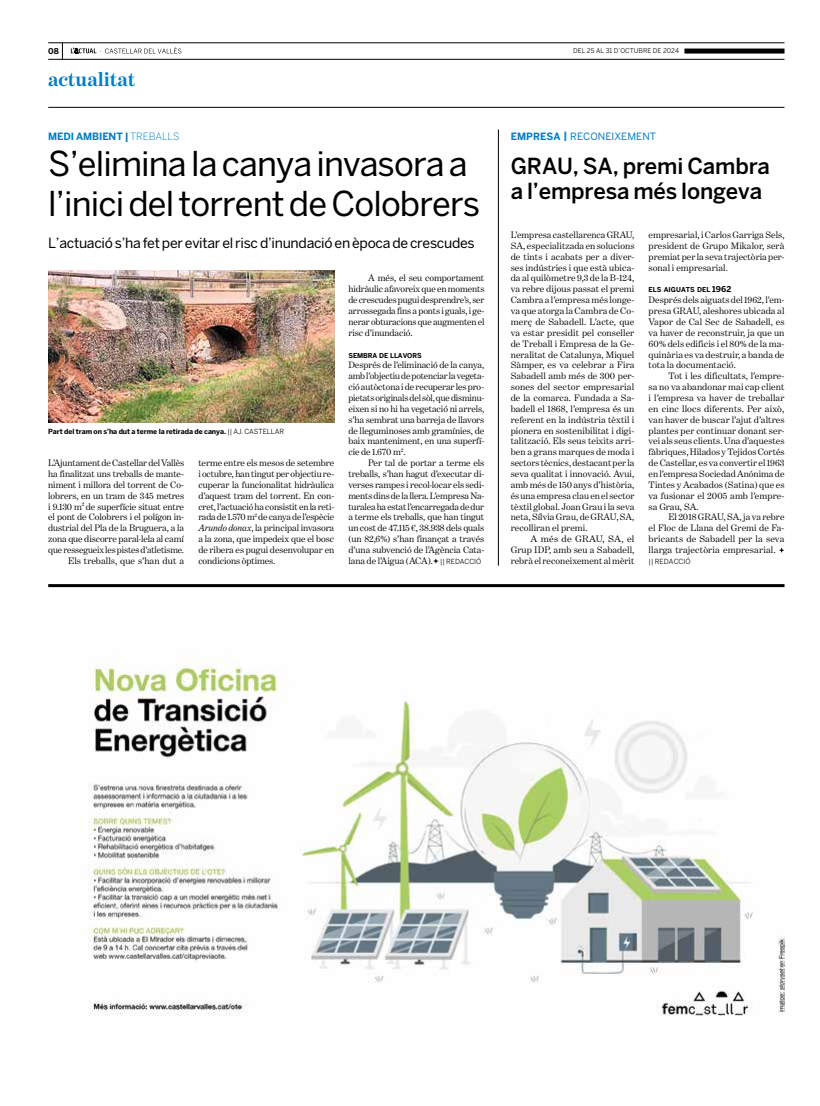
<style>
.page{position:relative;width:820px;height:1106px;background:#fff}
.page>*{position:absolute;margin:0;border:0;box-sizing:border-box;transform-origin:0 0}
.t1{font:34px/40px "Benton Sans";letter-spacing:-.025em;color:#000}
.t2{font:500 22px/25px "Benton Sans";letter-spacing:-.01em;color:#000}
.t3{font:700 20px "Benton Modern One";letter-spacing:-.005em;color:#007dc1}
.t4{font:14px "Benton Sans";letter-spacing:-.02em;color:#000}
.t5{font:10px "Benton Sans";letter-spacing:.005em;color:#007dc1}
.t6{font:700 10px "Benton Sans";letter-spacing:-.01em;color:#007dc1}
.t7{font:9.5px/10.9px "Benton Modern One";letter-spacing:-.005em;color:#000;text-align:justify}
.t8{font:9.5px/10.9px "Benton Modern One";letter-spacing:-.005em;color:#000;text-align:justify;scale:1.04 1}
.t9{font:700 8px "Benton Sans";color:#000}
.t10{font:700 7px "Benton Sans";letter-spacing:-.01em;color:#000}
.t11{font:7px "Benton Sans";letter-spacing:.01em;color:#000}
.t12{font:700 6.7px "Benton Sans";letter-spacing:.01em;color:#000}
.t13{font:700 6.7px "Benton Sans";letter-spacing:-.01em;color:#000}
.t14{font:6.5px "Benton Sans";letter-spacing:.005em;color:#000}
.s1{font-weight:300}
.s2{font-weight:700}
.s3{font-size:8px}
.s4{font-family:"Benton Sans";font-size:7px}
.s5{font-weight:400}
.s6{font-style:italic}
</style>
<div class="page">
<svg style="left:62px;top:44px;width:1px;height:15px"></svg>
<hr style="left:48px;top:107px;width:736px;height:1px;background:#000">
<hr style="left:48px;top:43px;width:736px;height:1px;background:#000">
<hr style="left:48px;top:59px;width:736px;height:1px;background:#000">
<div style="left:684px;top:49px;width:100px;height:5px;background:#000"></div>
<svg style="left:71px;top:47px;width:110px;height:7px"></svg>
<hr style="left:48px;top:584px;width:736px;height:3px;background:#000">
<hr style="left:498px;top:129px;width:1px;height:436px;background:#000">
<img style="left:48px;top:271px;width:286px;height:152px">
<svg style="left:433px;top:558px;width:5px;height:6px"></svg>
<svg style="left:779px;top:547px;width:5px;height:6px"></svg>
<img style="left:88px;top:655px;width:696px;height:361px">
<p class="t9" style="left:48px;top:46px;width:12px">08</p>
<p class="t14" style="left:573px;top:47px;width:107px">DEL 25 AL 31 D’OCTUBRE DE 2024</p>
<h3 class="t3" style="left:48px;top:68px;width:89px">actualitat</h3>
<p class="t6" style="left:48px;top:131px;width:133px">MEDI AMBIENT | <span class="s1">TREBALLS</span></p>
<p class="t5" style="left:510px;top:131px;width:147px"><span class="s2">EMPRESA |</span> RECONEIXEMENT</p>
<h2 class="t2" style="left:510px;top:153px;width:261px">GRAU, SA, premi Cambra a l’empresa més longeva</h2>
<p class="t7" style="left:648px;top:229px;width:137px">empresarial, i Carlos Garriga Sels, president de Grupo Mikalor, serà premiat per la seva trajectòria per&shy;sonal i empresarial.</p>
<p class="t12" style="left:648px;top:286px;width:84px">ELS AIGUATS DEL <span class="s3">1962</span></p>
<p class="t7" style="left:648px;top:294px;width:137px">Després dels aiguats del 1962, l’em&shy;presa GRAU, aleshores ubicada al Vapor de Cal Sec de Sabadell, es va haver de reconstruir, ja que un 60% dels edificis i el 80% de la ma&shy;quinària es va destruir, a banda de tota la documentació.</p>
<p class="t7" style="left:648px;top:370px;width:137px;text-indent:20px">Tot i les dificultats, l’empre&shy;sa no va abandonar mai cap client i l’empresa va haver de treballar en cinc llocs diferents. Per això, van haver de buscar l’ajut d’altres plantes per continuar donant ser&shy;vei als seus clients. Una d’aquestes fàbriques, Hilados y Tejidos Cortés de Castellar, es va convertir el 1963 en l’empresa Sociedad Anónima de Tintes y Acabados (Satina) que es va fusionar el 2005 amb l’empre&shy;sa Grau, SA.</p>
<p class="t7" style="left:648px;top:512px;width:137px;text-indent:20px">El 2018 GRAU, SA, ja va rebre el Floc de Llana del Gremi de Fa&shy;bricants de Sabadell per la seva llarga trajectòria empresarial.</p>
<p class="t11" style="left:648px;top:557px;width:44px">|| REDACCIÓ</p>
<h1 class="t1" style="left:48px;top:143px;width:433px">S’elimina la canya invasora a l’inici del torrent de Colobrers</h1>
<p class="t7" style="left:510px;top:229px;width:125px">L’empresa castellarenca GRAU, SA, especialitzada en solucions de tints i acabats per a diver&shy;ses indústries i que està ubica&shy;da al quilòmetre 9,3 de la B-124, va rebre dijous passat el premi Cambra a l’empresa més longe&shy;va que atorga la Cambra de Co&shy;merç de Sabadell. L’acte, que va estar presidit pel conseller de Treball i Empresa de la Ge&shy;neralitat de Catalunya, Miquel Sàmper, es va celebrar a Fira Sabadell amb més de 300 per&shy;sones del sector empresarial de la comarca. Fundada a Sa&shy;badell el 1868, l’empresa és un referent en la indústria tèxtil i pionera en sostenibilitat i digi&shy;talització. Els seus teixits arri&shy;ben a grans marques de moda i sectors tècnics, destacant per la seva qualitat i innovació. Avui, amb més de 150 anys d’història, és una empresa clau en el sector tèxtil global. Joan Grau i la seva neta, Sílvia Grau, de GRAU, SA, recolliran el premi.</p>
<p class="t8" style="left:510px;top:533px;width:120px;text-indent:20px">A més de GRAU, SA, el Grup IDP, amb seu a Sabadell, rebrà el reconeixement al mèrit</p>
<h3 class="t4" style="left:48px;top:235px;width:428px">L’actuació s’ha fet per evitar el risc d’inundació en època de crescudes</h3>
<p class="t7" style="left:348px;top:273px;width:137px;text-indent:20px">A més, el seu comportament hidràulic afavoreix que en moments de crescudes pugui desprendre’s, ser arrossegada fins a ponts i guals, i ge&shy;nerar obturacions que augmenten el risc d’inundació.</p>
<p class="t13" style="left:348px;top:351px;width:75px">SEMBRA DE LLAVORS</p>
<p class="t7" style="left:348px;top:360px;width:137px">Després de l’eliminació de la canya, amb l’objectiu de potenciar la vegeta&shy;ció autòctona i de recuperar les pro&shy;pietats originals del sòl, que disminu&shy;eixen si no hi ha vegetació ni arrels, s’ha sembrat una barreja de llavors de lleguminoses amb gramínies, de baix manteniment, en una superfí&shy;cie de 1.670 m<sup>2</sup>.</p>
<p class="t7" style="left:348px;top:457px;width:137px;text-indent:20px">Per tal de portar a terme els treballs, s’han hagut d’executar di&shy;verses rampes i recol·locar els sedi&shy;ments dins de la llera. L’empresa Na&shy;turalea ha estat l’encarregada de dur a terme els treballs, que han tingut un cost de 47.115 €, 38.938 dels quals (un 82,6%) s’han finançat a través d’una subvenció de l’Agència Cata&shy;lana de l’Aigua (ACA). <span class="s4">|| REDACCIÓ</span></p>
<p class="t10" style="left:48px;top:427px;width:237px">Part del tram on s’ha dut a terme la retirada de canya. <span class="s5">|| AJ. CASTELLAR</span></p>
<p class="t7" style="left:198px;top:457px;width:137px">terme entre els mesos de setembre i octubre, han tingut per objectiu re&shy;cuperar la funcionalitat hidràulica d’aquest tram del torrent. En con&shy;cret, l’actuació ha consistit en la reti&shy;rada de 1.570 m<sup>2</sup> de canya de l’espècie <span class="s6">Arundo donax</span>, la principal invasora a la zona, que impedeix que el bosc de ribera es pugui desenvolupar en condicions òptimes.</p>
<p class="t7" style="left:48px;top:457px;width:137px;text-align:right">L’Ajuntament de Castellar del Vallès ha finalitzat uns treballs de mante&shy;niment i millora del torrent de Co&shy;lobrers, en un tram de 345 metres i 9.130 m<sup>2</sup> de superfície situat entre el pont de Colobrers i el polígon in&shy;dustrial del Pla de la Bruguera, a la zona que discorre paral·lela al camí que ressegueix les pistes d’atletisme.<br>Els treballs, que s’han dut a</p>
</div>
